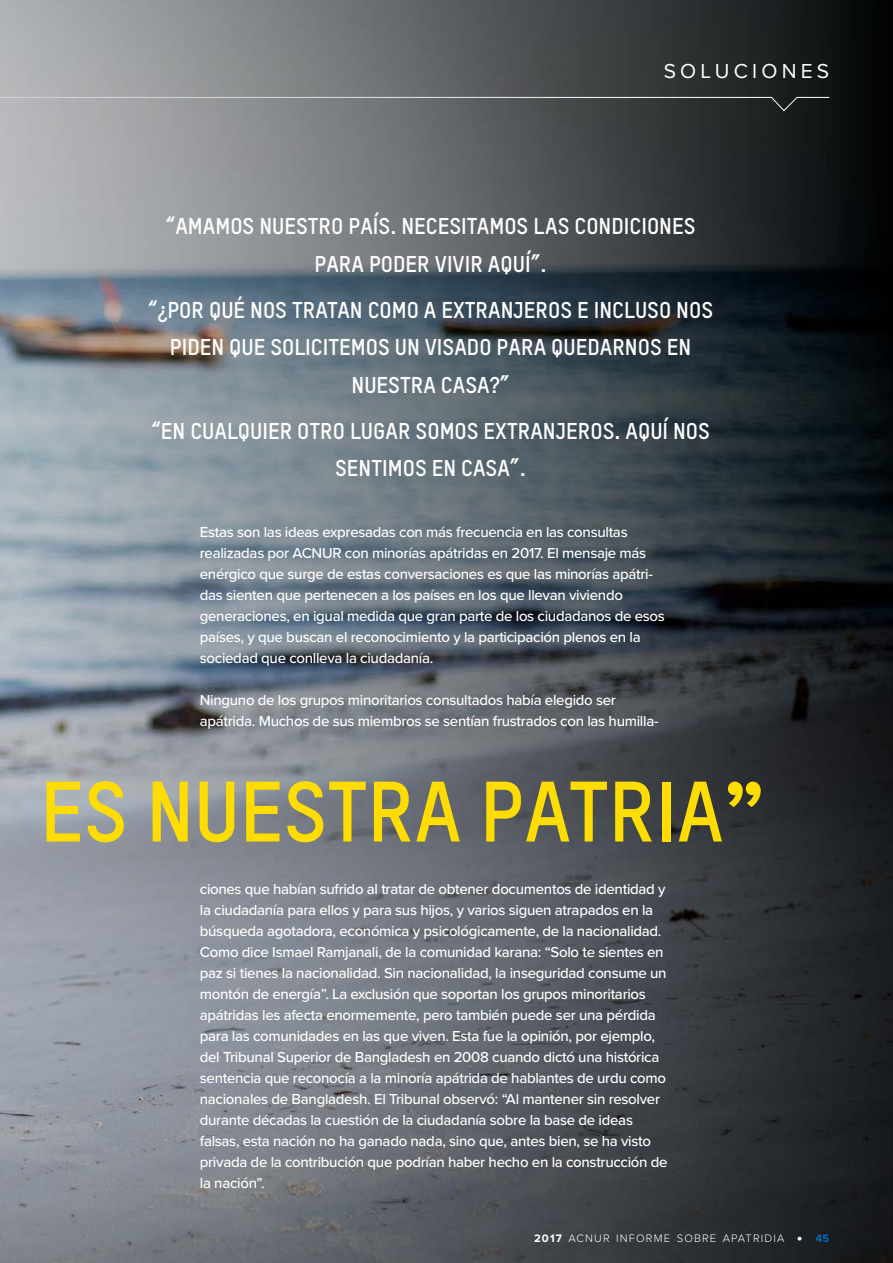
<style>
.page{position:relative;width:893px;height:1263px;background:#fff}
.page>*{position:absolute;margin:0;border:0;box-sizing:border-box;transform-origin:0 0}
.t1{font:700 84px "TSTAR";color:#fd0}
.t2{font:700 22.5px/37.5px "TSTAR";color:#fff;text-align:center}
.t3{font:21px "Proxima Nova";letter-spacing:.2em;color:#fff}
.t4{font:500 15px/21px "Proxima Nova";letter-spacing:-.02em;color:#fff}
.t5{font:300 11.25px "Proxima Nova";letter-spacing:.1em;color:#fff}
.s1{font-family:"Proxima Nova";font-size:88.5px}
.s2{font-weight:700}
.s3{font-weight:400;font-size:18px}
.s4{font-weight:700;color:#006ab4}
</style>
<div class="page">
<img style="left:0;top:0;width:893px;height:1263px">
<svg style="left:0;top:96px;width:830px;height:16px;background:#6f7274"></svg>
<h3 class="t3" style="left:664px;top:58px;width:167px">SOLUCIONES</h3>
<h2 class="t2" style="left:166px;top:207px;width:531px">“AMAMOS NUESTRO PAÍS. NECESITAMOS LAS CONDICIONES<br>PARA PODER VIVIR AQUÍ”.</h2>
<h2 class="t2" style="left:148px;top:290px;width:567px">“¿POR QUÉ NOS TRATAN COMO A EXTRANJEROS E INCLUSO NOS<br>PIDEN QUE SOLICITEMOS UN VISADO PARA QUEDARNOS EN<br>NUESTRA CASA?”</h2>
<h2 class="t2" style="left:151px;top:412px;width:560px">“EN CUALQUIER OTRO LUGAR SOMOS EXTRANJEROS. AQUÍ NOS<br>SENTIMOS EN CASA”.</h2>
<p class="t4" style="left:200px;top:522px;width:467px">Estas son las ideas expresadas con más frecuencia en las consultas realizadas por ACNUR con minorías apátridas en 2017. El mensaje más enérgico que surge de estas conversaciones es que las minorías apátri&shy;das sienten que pertenecen a los países en los que llevan viviendo generaciones, en igual medida que gran parte de los ciudadanos de esos países, y que buscan el reconocimiento y la participación plenos en la sociedad que conlleva la ciudadanía.</p>
<p class="t4" style="left:200px;top:690px;width:460px">Ninguno de los grupos minoritarios consultados había elegido ser apátrida. Muchos de sus miembros se sentían frustrados con las humilla-</p>
<h1 class="t1" style="left:40px;top:759px;width:726px">ES NUESTRA PATRIA<span class="s1">”</span></h1>
<p class="t4" style="left:200px;top:879px;width:469px">ciones que habían sufrido al tratar de obtener documentos de identidad y la ciudadanía para ellos y para sus hijos, y varios siguen atrapados en la búsqueda agotadora, económica y psicológicamente, de la nacionalidad.<br>Como dice Ismael Ramjanali, de la comunidad karana: “Solo te sientes en paz si tienes la nacionalidad. Sin nacionalidad, la inseguridad consume un montón de energía”. La exclusión que soportan los grupos minoritarios apátridas les afecta enormemente, pero también puede ser una pérdida para las comunidades en las que viven. Esta fue la opinión, por ejemplo, del Tribunal Superior de Bangladesh en 2008 cuando dictó una histórica sentencia que reconocía a la minoría apátrida de hablantes de urdu como nacionales de Bangladesh. El Tribunal observó: “Al mantener sin resolver durante décadas la cuestión de la ciudadanía sobre la base de ideas falsas, esta nación no ha ganado nada, sino que, antes bien, se ha visto privada de la contribución que podrían haber hecho en la construcción de la nación”.</p>
<p class="t5" style="left:534px;top:1231px;width:297px"><span class="s2">2017</span> ACNUR INFORME SOBRE APATRIDIA <span class="s3">•</span> <span class="s4">45</span></p>
</div>
